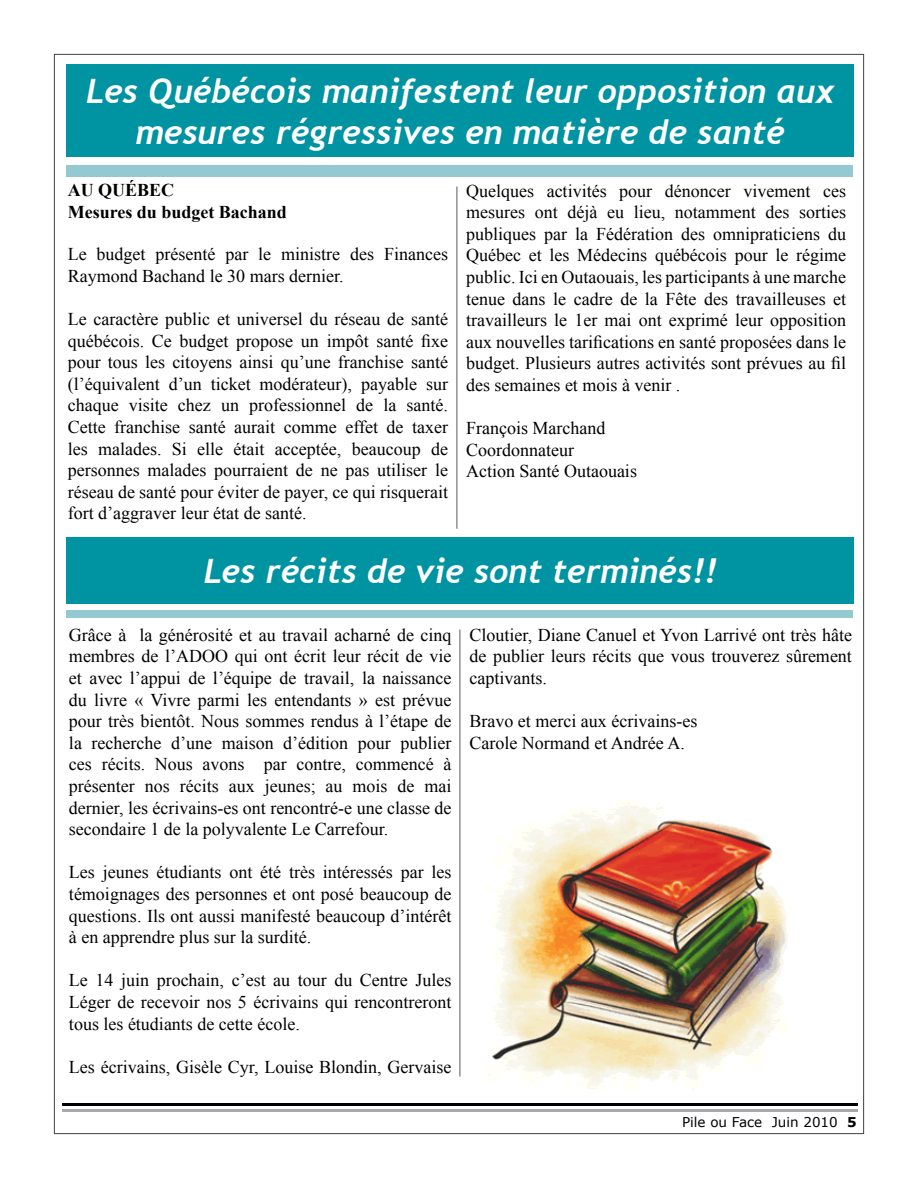
<style>
.page{position:relative;width:918px;height:1188px;background:#fff}
.page>*{position:absolute;margin:0;border:0;box-sizing:border-box;transform-origin:0 0}
.t1{font:italic 700 33.6px/40.3px "Trebuchet";color:#fff;text-align:center}
.t2{font:18px/21.6px "Times New Roman";color:#000;text-align:justify}
.t3{font:700 18px/21.6px "Times New Roman";color:#000}
.t4{font:13.5px "Verdana";color:#000}
.s1{font-weight:700}
</style>
<div class="page">
<hr style="left:62px;top:1103px;width:795px;height:3px;background:#000">
<hr style="left:62px;top:1109px;width:795px;height:3px;background:#a7a9ac">
<hr style="left:457px;top:187px;width:1px;height:342px;background:#58595b">
<hr style="left:460px;top:630px;width:1px;height:447px;background:#58595b">
<div style="left:66px;top:64px;width:787px;height:93px;background:#0093a2"></div>
<div style="left:66px;top:166px;width:787px;height:11px;background:#94c9d2"></div>
<div style="left:66px;top:537px;width:787px;height:66px;background:#0093a2"></div>
<div style="left:66px;top:610px;width:787px;height:8px;background:#94c9d2"></div>
<img style="left:489px;top:802px;width:299px;height:288px">
<h1 class="t1" style="left:86px;top:72px;width:750px">Les Québécois manifestent leur opposition aux mesures régressives en matière de santé</h1>
<p class="t3" style="left:68px;top:179px;width:221px">AU QUÉBEC<br>Mesures du budget Bachand</p>
<p class="t2" style="left:68px;top:243px;width:382px">Le budget présenté par le ministre des Finances<br>Raymond Bachand le 30 mars dernier.</p>
<p class="t2" style="left:68px;top:308px;width:382px">Le caractère public et universel du réseau de santé québécois. Ce budget propose un impôt santé fixe pour tous les citoyens ainsi qu’une franchise santé (l’équivalent d’un ticket modérateur), payable sur chaque visite chez un professionnel de la santé.<br>Cette franchise santé aurait comme effet de taxer les malades. Si elle était acceptée, beaucoup de personnes malades pourraient de ne pas utiliser le réseau de santé pour éviter de payer, ce qui risquerait fort d’aggraver leur état de santé.</p>
<p class="t2" style="left:466px;top:179px;width:382px">Quelques activités pour dénoncer vivement ces mesures ont déjà eu lieu, notamment des sorties publiques par la Fédération des omnipraticiens du Québec et les Médecins québécois pour le régime public. Ici en Outaouais, les participants à une marche tenue dans le cadre de la Fête des travailleuses et travailleurs le 1er mai ont exprimé leur opposition aux nouvelles tarifications en santé proposées dans le budget. Plusieurs autres activités sont prévues au fil des semaines et mois à venir .</p>
<p class="t2" style="left:466px;top:417px;width:172px;text-align:left">François Marchand<br>Coordonnateur<br>Action Santé Outaouais</p>
<h1 class="t1" style="left:204px;top:551px;width:515px">Les récits de vie sont terminés!!</h1>
<p class="t2" style="left:69px;top:624px;width:384px">Grâce à la générosité et au travail acharné de cinq membres de l’ADOO qui ont écrit leur récit de vie et avec l’appui de l’équipe de travail, la naissance du livre « Vivre parmi les entendants » est prévue pour très bientôt. Nous sommes rendus à l’étape de la recherche d’une maison d’édition pour publier ces récits. Nous avons par contre, commencé à présenter nos récits aux jeunes; au mois de mai dernier, les écrivains-es ont rencontré-e une classe de secondaire 1 de la polyvalente Le Carrefour.</p>
<p class="t2" style="left:69px;top:861px;width:384px">Les jeunes étudiants ont été très intéressés par les témoignages des personnes et ont posé beaucoup de questions. Ils ont aussi manifesté beaucoup d’intérêt à en apprendre plus sur la surdité.</p>
<p class="t2" style="left:69px;top:969px;width:384px">Le 14 juin prochain, c’est au tour du Centre Jules Léger de recevoir nos 5 écrivains qui rencontreront tous les étudiants de cette école.</p>
<p class="t2" style="left:69px;top:1056px;width:384px">Les écrivains, Gisèle Cyr, Louise Blondin, Gervaise</p>
<p class="t2" style="left:469px;top:624px;width:384px">Cloutier, Diane Canuel et Yvon Larrivé ont très hâte de publier leurs récits que vous trouverez sûrement captivants.</p>
<p class="t2" style="left:469px;top:710px;width:229px">Bravo et merci aux écrivains-es<br>Carole Normand et Andrée A.</p>
<p class="t4" style="left:682px;top:1113px;width:176px">Pile ou Face Juin 2010 <span class="s1">5</span></p>
</div>
